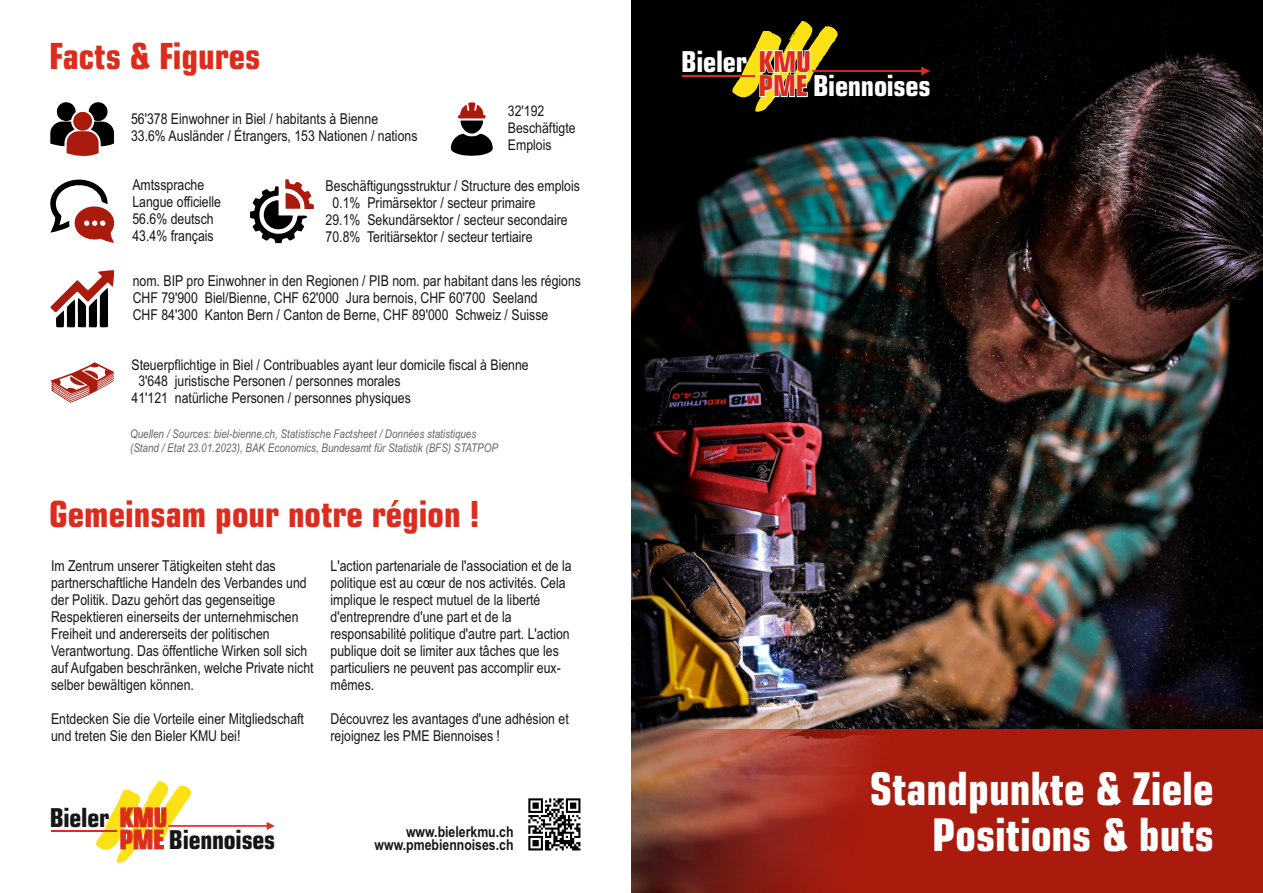
<style>
.page{position:relative;width:1263px;height:893px;background:#fff}
.page>*{position:absolute;margin:0;border:0;box-sizing:border-box;transform-origin:0 0}
.t1{font:700 condensed 45px/45.9px "Square 721 BT";color:#fff;text-align:right}
.t2{font:700 condensed 36px "Square 721 BT";color:#dd2b1c}
.t3{font:700 condensed 28.8px/24.5px "Square 721 BT";letter-spacing:-.005em;color:#fff}
.t4{font:700 condensed 25.95px/22px "Square 721 BT";letter-spacing:-.005em;color:#151616}
.t5{font:15px/17px "Arial Narrow";color:#151616}
.t6{font:700 15px/13.6px "Arial Narrow";color:#151616;text-align:right}
.t7{font:14.7px/16.6px "Arial Narrow";color:#151616}
.t8{font:italic 12px/13.5px "Arial Narrow";color:#676767}
.s1{color:#dd2b1c}
</style>
<div class="page">
<svg style="left:50px;top:102px;width:64px;height:54px"></svg>
<svg style="left:50px;top:270px;width:65px;height:58px"></svg>
<svg style="left:250px;top:179px;width:64px;height:64px"></svg>
<svg style="left:450px;top:102px;width:43px;height:54px"></svg>
<svg style="left:50px;top:362px;width:64px;height:41px"></svg>
<svg style="left:50px;top:179px;width:65px;height:64px"></svg>
<hr style="left:51px;top:830px;width:66px;height:2px;background:#dd2b1c">
<svg style="left:96px;top:780px;width:179px;height:83px"></svg>
<svg style="left:528px;top:798px;width:52px;height:52px"></svg>
<img style="left:631px;top:0;width:632px;height:729px">
<hr style="left:682px;top:75px;width:73px;height:2px;background:#dd2b1c">
<svg style="left:730px;top:18px;width:200px;height:96px;background:#362e05"></svg>
<svg style="left:631px;top:729px;width:632px;height:164px;background:#a22618"></svg>
<h2 class="t2" style="left:49px;top:42px;width:213px">Facts &amp; Figures</h2>
<p class="t7" style="left:508px;top:104px;width:69px">32'192<br>Beschäftigte<br>Emplois</p>
<p class="t5" style="left:131px;top:112px;width:288px">56'378 Einwohner in Biel / habitants à Bienne<br>33.6% Ausländer / Étrangers, 153 Nationen / nations</p>
<p class="t5" style="left:132px;top:177px;width:90px">Amtssprache<br>Langue officielle<br>56.6% deutsch<br>43.4% français</p>
<p class="t5" style="left:133px;top:274px;width:450px">nom. BIP pro Einwohner in den Regionen / PIB nom. par habitant dans les régions<br>CHF 79'900 Biel/Bienne, CHF 62'000 Jura bernois, CHF 60'700 Seeland<br>CHF 84'300 Kanton Bern / Canton de Berne, CHF 89'000 Schweiz / Suisse</p>
<p class="t5" style="left:326px;top:179px;width:256px">Beschäftigungsstruktur / Structure des emplois</p>
<p class="t5" style="left:332px;top:196px;width:205px">0.1% Primärsektor / secteur primaire</p>
<p class="t5" style="left:326px;top:213px;width:244px">29.1% Sekundärsektor / secteur secondaire</p>
<p class="t5" style="left:326px;top:230px;width:208px">70.8% Teritiärsektor / secteur tertiaire</p>
<p class="t7" style="left:132px;top:358px;width:399px">Steuerpflichtige in Biel / Contribuables ayant leur domicile fiscal à Bienne</p>
<p class="t7" style="left:138px;top:374px;width:264px">3'648 juristische Personen / personnes morales</p>
<p class="t7" style="left:132px;top:391px;width:281px">41'121 natürliche Personen / personnes physiques</p>
<p class="t8" style="left:130px;top:428px;width:369px">Quellen / Sources: biel-bienne.ch, Statistische Factsheet / Données statistiques (Stand / Etat 23.01.2023), BAK Economics, Bundesamt für Statistik (BFS) STATPOP</p>
<h2 class="t2" style="left:49px;top:500px;width:432px">Gemeinsam pour notre région !</h2>
<p class="t5" style="left:51px;top:558px;width:264px">Im Zentrum unserer Tätigkeiten steht das partnerschaftliche Handeln des Verbandes und der Politik. Dazu gehört das gegenseitige Respektieren einerseits der unternehmischen Freiheit und andererseits der politischen Verantwortung. Das öffentliche Wirken soll sich auf Aufgaben beschränken, welche Private nicht selber bewältigen können.</p>
<p class="t5" style="left:51px;top:711px;width:254px">Entdecken Sie die Vorteile einer Mitgliedschaft und treten Sie den Bieler KMU bei!</p>
<p class="t5" style="left:330px;top:558px;width:243px">L'action partenariale de l'association et de la politique est au cœur de nos activités. Cela implique le respect mutuel de la liberté d'entreprendre d'une part et de la responsabilité politique d'autre part. L'action publique doit se limiter aux tâches que les particuliers ne peuvent pas accomplir eux&shy;mêmes.</p>
<p class="t5" style="left:330px;top:711px;width:240px">Découvrez les avantages d'une adhésion et rejoignez les PME Biennoises !</p>
<h3 class="t4" style="left:120px;top:809px;width:157px;text-indent:-70px">Bieler <span class="s1">KMU<br>PME</span> Biennoises</h3>
<p class="t6" style="left:375px;top:826px;width:141px">www.bielerkmu.ch www.pmebiennoises.ch</p>
<h3 class="t3" style="left:758px;top:52px;width:174px;text-indent:-77px">Bieler KMU<br>PME Biennoises</h3>
<h1 class="t1" style="left:870px;top:770px;width:346px">Standpunkte &amp; Ziele<br>Positions &amp; buts</h1>
</div>
